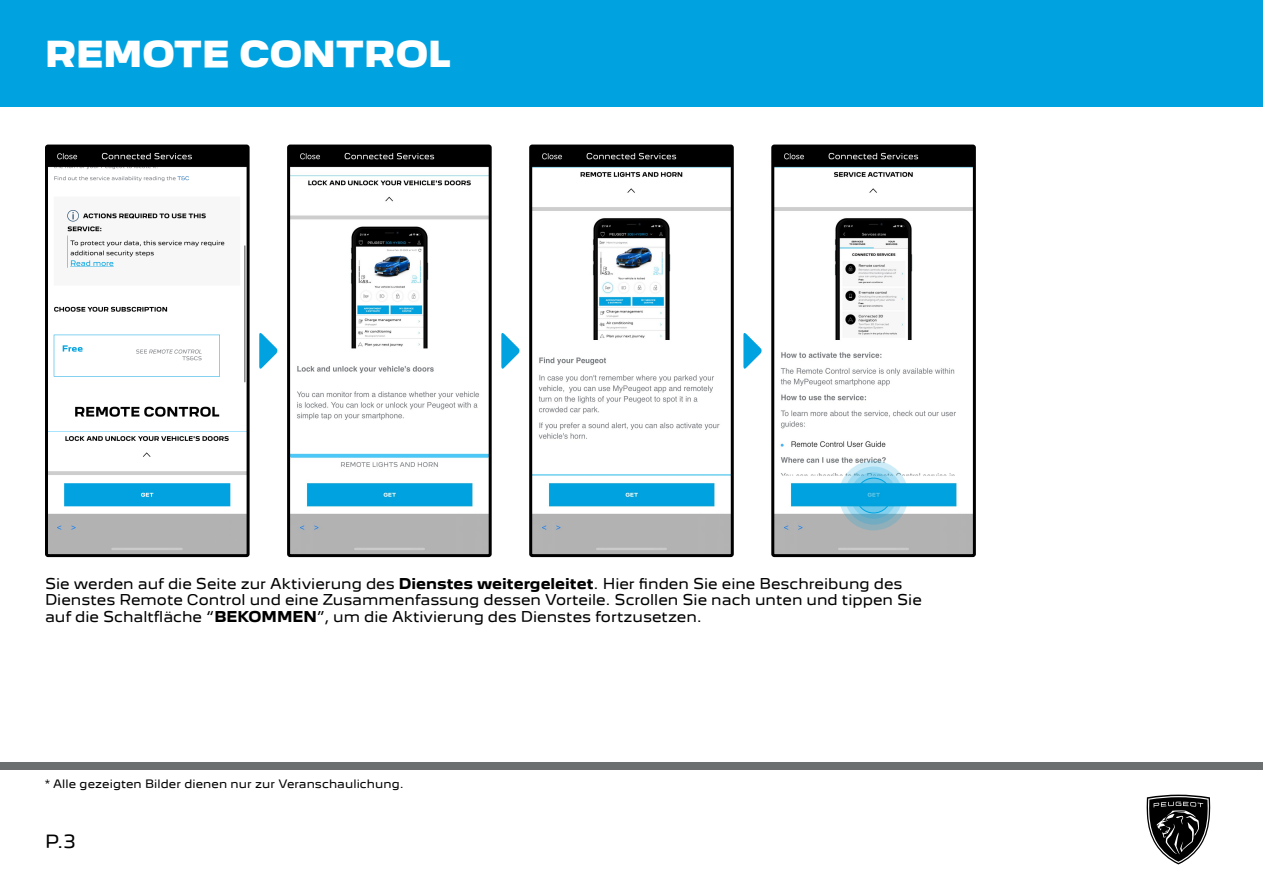
<style>
.page{position:relative;width:1263px;height:893px;background:#fff}
.page>*{position:absolute;margin:0;border:0;box-sizing:border-box;transform-origin:0 0}
.t1{font:900 33px "Peugeot New";color:#fff}
.t2{font:16.5px "Peugeot New";color:#000}
.t3{font:13.5px/16.2px "Peugeot New";color:#000}
.t4{font:10.5px "Peugeot New";letter-spacing:.01em;color:#000}
.s1{font-weight:700}
</style>
<div class="page">
<div style="left:0;top:762px;width:1263px;height:7px;background:#6c6f70"></div>
<div style="left:0;top:0;width:1263px;height:107px;background:#00a3e0"></div>
<svg style="left:1146px;top:795px;width:64px;height:69px"></svg>
<img style="left:49px;top:149px;width:197px;height:404px">
<div style="left:45px;top:145px;width:205px;height:412px;border:3px solid #000;border-radius:2px"></div>
<img style="left:291px;top:149px;width:197px;height:404px">
<div style="left:287px;top:145px;width:205px;height:412px;border:3px solid #000;border-radius:2px"></div>
<img style="left:533px;top:149px;width:197px;height:404px">
<div style="left:529px;top:145px;width:205px;height:412px;border:3px solid #000;border-radius:2px"></div>
<img style="left:775px;top:149px;width:197px;height:404px">
<div style="left:771px;top:145px;width:205px;height:412px;border:3px solid #000;border-radius:2px"></div>
<svg style="left:743px;top:333px;width:19px;height:36px"></svg>
<svg style="left:501px;top:333px;width:19px;height:36px"></svg>
<svg style="left:259px;top:333px;width:19px;height:36px"></svg>
<svg style="left:839px;top:461px;width:69px;height:69px"></svg>
<svg style="left:844px;top:466px;width:59px;height:59px"></svg>
<svg style="left:850px;top:472px;width:47px;height:47px"></svg>
<svg style="left:856px;top:478px;width:35px;height:35px"></svg>
<div style="left:856px;top:478px;width:35px;height:35px;border:1px solid #00a3e0;border-radius:50%"></div>
<h1 class="t1" style="left:45px;top:27px;width:407px">REMOTE CONTROL</h1>
<p class="t3" style="left:45px;top:575px;width:878px">Sie werden auf die Seite zur Aktivierung des <span class="s1">Dienstes weitergeleitet</span>. Hier finden Sie eine Beschreibung des<br>Dienstes Remote Control und eine Zusammenfassung dessen Vorteile. Scrollen Sie nach unten und tippen Sie auf die Schaltfläche “<span class="s1">BEKOMMEN</span>”, um die Aktivierung des Dienstes fortzusetzen.</p>
<p class="t4" style="left:45px;top:776px;width:360px">* Alle gezeigten Bilder dienen nur zur Veranschaulichung.</p>
<p class="t2" style="left:45px;top:828px;width:32px">P.3</p>
</div>
